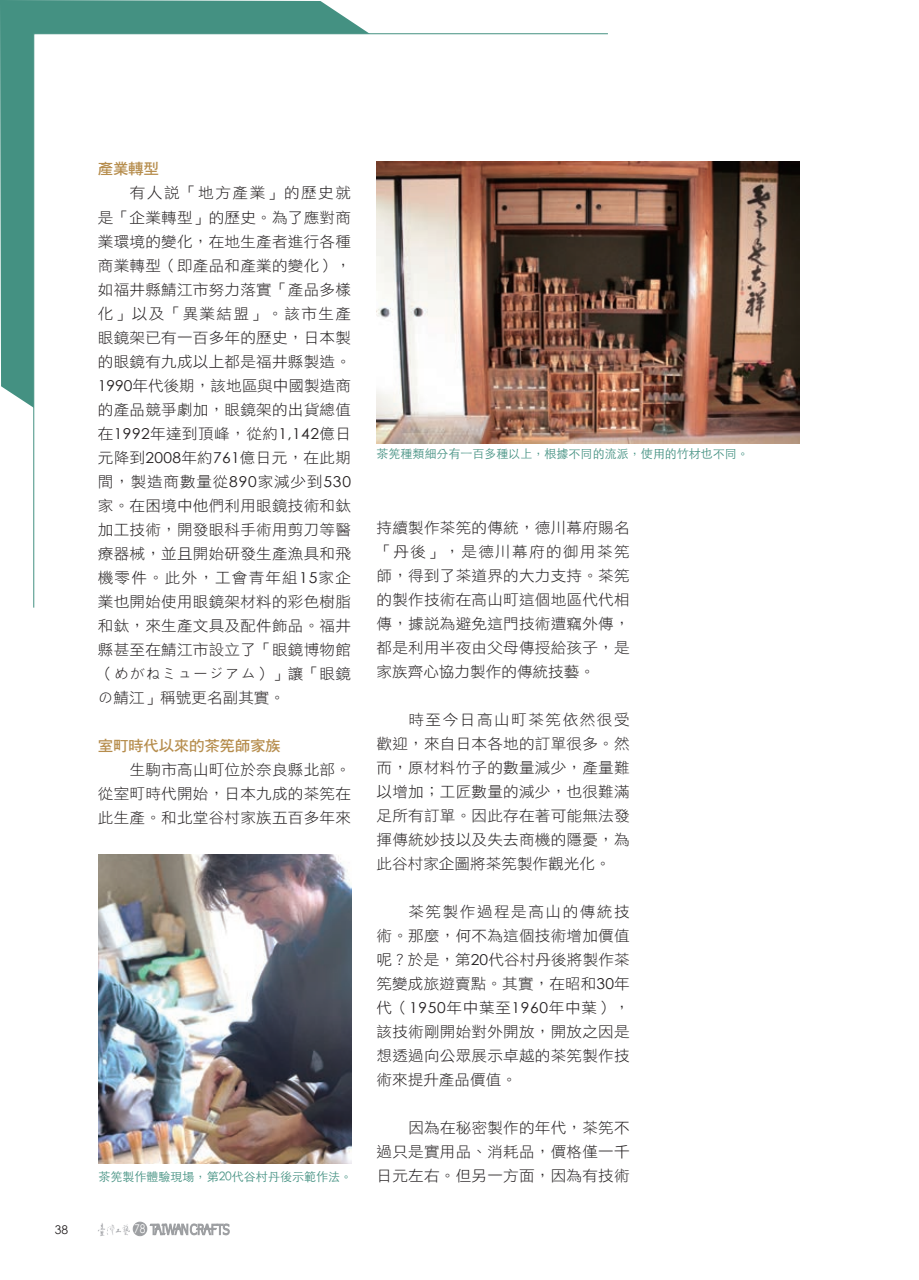
<style>
.page{position:relative;width:919px;height:1280px;background:#fff}
.page>*{position:absolute;margin:0;border:0;box-sizing:border-box;transform-origin:0 0}
.t1{font:15px/24px "DF Hei Std W3";letter-spacing:.015em;color:#231f20;text-align:justify;scale:1.04 1}
.t2{font:15px "DF Hei Std W7";letter-spacing:-.025em;color:#b68d4d;scale:1.04 1}
.t3{font:300 12px "ST Heiti TC";color:#449182}
.t4{font:12px "Century Gothic";color:#231f20}
.t5{font:12px "Century Gothic";color:#fff;scale:.85 1}
.s1{font-family:"Century Gothic"}
</style>
<div class="page">
<svg style="left:0;top:0;width:369px;height:407px;background:#5d9f92"></svg>
<div style="left:38px;top:37px;width:880px;height:1148px;background:#fff"></div>
<img style="left:99px;top:855px;width:253px;height:309px">
<div style="left:133px;top:1222px;width:14px;height:14px;background:#9d9fa2;border-radius:50%"></div>
<div style="left:133px;top:1222px;width:14px;height:14px;border:1px solid #9d9fa2;border-radius:50%"></div>
<img style="left:98px;top:1223px;width:32px;height:13px">
<svg style="left:150px;top:1224px;width:79px;height:11px"></svg>
<img style="left:376px;top:162px;width:423px;height:282px">
<p class="t2" style="left:98px;top:161px;width:60px">產業轉型</p>
<p class="t1" style="left:98px;top:181px;width:245px;text-indent:32px">有人說「地方產業」的歷史就是「企業轉型」的歷史。為了應對商業環境的變化，在地生產者進行各種商業轉型（即產品和產業的變化），如福井縣鯖江市努力落實「產品多樣化」以及「異業結盟」。該市生產眼鏡架已有一百多年的歷史，日本製的眼鏡有九成以上都是福井縣製造。<span class="s1">1990</span>年代後期，該地區與中國製造商的產品競爭劇加，眼鏡架的出貨總值在<span class="s1">1992</span>年達到頂峰，從約<span class="s1">1,142</span>億日元降到<span class="s1">2008</span>年約<span class="s1">761</span>億日元，在此期間，製造商數量從<span class="s1">890</span>家減少到<span class="s1">530</span>家。在困境中他們利用眼鏡技術和鈦加工技術，開發眼科手術用剪刀等醫療器械，並且開始研發生產漁具和飛機零件。此外，工會青年組<span class="s1">15</span>家企業也開始使用眼鏡架材料的彩色樹脂和鈦，來生產文具及配件飾品。福井縣甚至在鯖江市設立了「眼鏡博物館（めがねミュージアム）」讓「眼鏡の鯖江」稱號更名副其實。</p>
<p class="t2" style="left:98px;top:737px;width:177px">室町時代以來的茶筅師家族</p>
<p class="t1" style="left:98px;top:757px;width:245px;text-indent:32px">生駒市高山町位於奈良縣北部。從室町時代開始，日本九成的茶筅在此生產。和北堂谷村家族五百多年來</p>
<p class="t3" style="left:376px;top:443px;width:373px">茶筅種類細分有一百多種以上，根據不同的流派，使用的竹材也不同。</p>
<p class="t1" style="left:376px;top:515px;width:245px">持續製作茶筅的傳統，德川幕府賜名「丹後」，是德川幕府的御用茶筅師，得到了茶道界的大力支持。茶筅的製作技術在高山町這個地區代代相傳，據說為避免這門技術遭竊外傳，都是利用半夜由父母傳授給孩子，是家族齊心協力製作的傳統技藝。</p>
<p class="t1" style="left:376px;top:707px;width:245px;text-indent:32px">時至今日高山町茶筅依然很受歡迎，來自日本各地的訂單很多。然而，原材料竹子的數量減少，產量難以增加；工匠數量的減少，也很難滿足所有訂單。因此存在著可能無法發揮傳統妙技以及失去商機的隱憂，為此谷村家企圖將茶筅製作觀光化。</p>
<p class="t1" style="left:376px;top:899px;width:245px;text-indent:32px">茶筅製作過程是高山的傳統技術。那麼，何不為這個技術增加價值呢？於是，第<span class="s1">20</span>代谷村丹後將製作茶筅變成旅遊賣點。其實，在昭和<span class="s1">30</span>年代（<span class="s1">1950</span>年中葉至<span class="s1">1960</span>年中葉），該技術剛開始對外開放，開放之因是想透過向公眾展示卓越的茶筅製作技術來提升產品價值。</p>
<p class="t1" style="left:376px;top:1115px;width:245px;text-align:right">因為在秘密製作的年代，茶筅不<br>過只是實用品、消耗品，價格僅一千</p>
<p class="t3" style="left:99px;top:1166px;width:255px">茶筅製作體驗現場，第20代谷村丹後示範作法。</p>
<p class="t1" style="left:376px;top:1163px;width:245px">日元左右。但另一方面，因為有技術</p>
<p class="t4" style="left:55px;top:1223px;width:15px">38</p>
<p class="t5" style="left:134px;top:1221px;width:15px">78</p>
</div>
